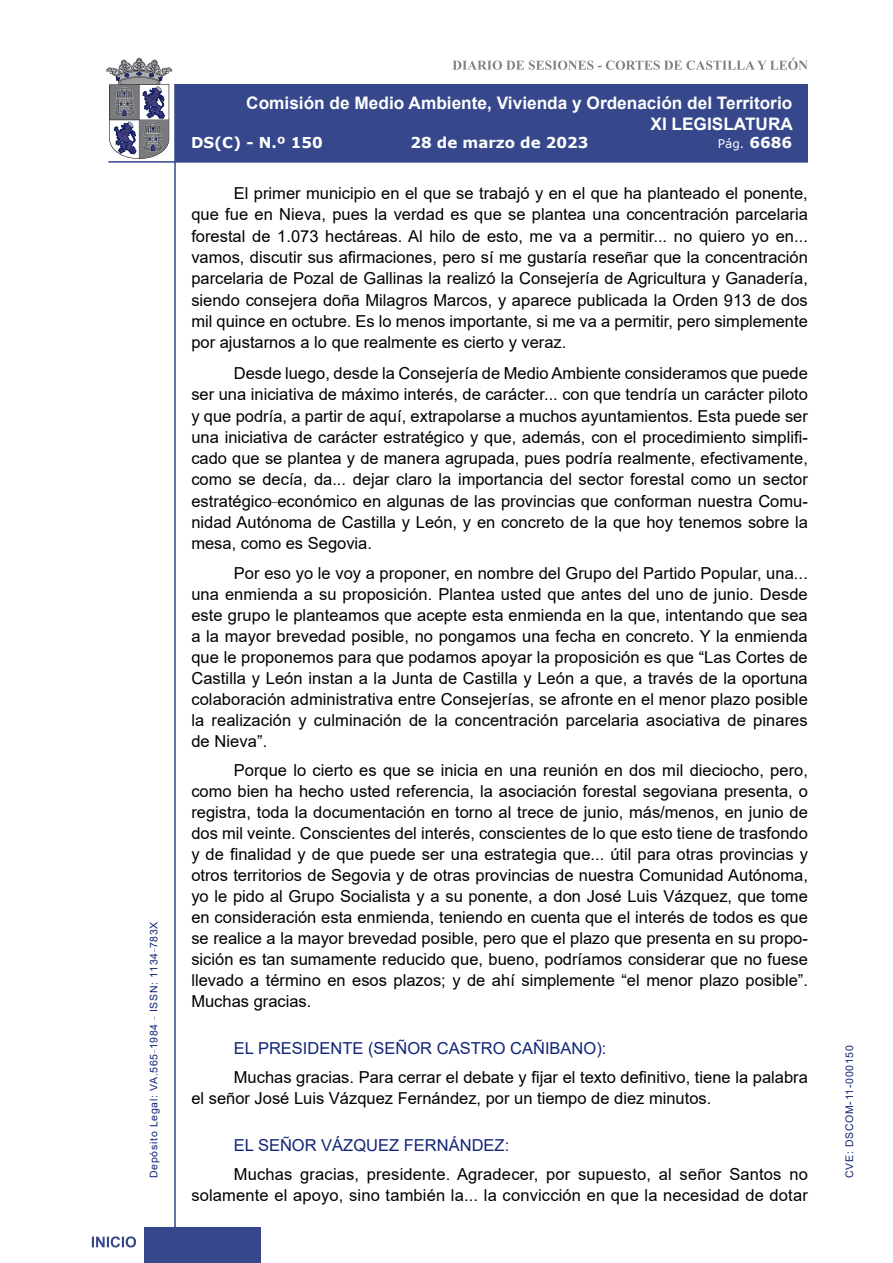
<style>
.page{position:relative;width:893px;height:1263px;background:#fff}
.page>*{position:absolute;margin:0;border:0;box-sizing:border-box;transform-origin:0 0}
.t1{font:700 17.25px/20.7px "Arial";color:#fff;text-align:right}
.t2{font:16.5px/21px "Arial";color:#000;text-align:justify}
.Orador{font:16.5px "Arial";color:#122678}
.t3{font:700 15px "Verdana";color:#fff}
.t4{font:12px "Verdana";color:#fff}
.t5{font:10.5px "Arial";letter-spacing:.065em;color:#122678}
.s1{font-weight:700;font-size:15px}
</style>
<div class="page">
<svg style="left:452px;top:58px;width:356px;height:12px"></svg>
<hr style="left:174px;top:84px;width:2px;height:1179px;background:#36478c">
<div style="left:144px;top:1227px;width:117px;height:36px;background:#36478c"></div>
<div style="left:175px;top:84px;width:633px;height:78px;background:#36478c"></div>
<hr style="left:108px;top:161px;width:700px;height:2px;background:#36478c">
<svg style="left:92px;top:1236px;width:44px;height:11px"></svg>
<svg style="left:106px;top:58px;width:66px;height:101px"></svg>
<p class="t5" style="left:146px;top:1178px;width:258px;rotate:-90deg">Depósito Legal: VA.565<sup>_</sup>1984 <sup>_</sup> ISSN: 1134<sup>_</sup>783X</p>
<p class="t1" style="left:246px;top:93px;width:548px">Comisión de Medio Ambiente, Vivienda y Ordenación del Territorio<br>XI LEGISLATURA</p>
<p class="t3" style="left:191px;top:132px;width:133px">DS(C) - N.º 150</p>
<p class="t3" style="left:410px;top:132px;width:180px">28 de marzo de 2023</p>
<p class="t4" style="left:718px;top:135px;width:76px">Pág. <span class="s1">6686</span></p>
<p class="t2" style="left:191px;top:183px;width:618px;text-indent:43px">El primer municipio en el que se trabajó y en el que ha planteado el ponente, que fue en Nieva, pues la verdad es que se plantea una concentración parcelaria forestal de 1.073 hectáreas. Al hilo de esto, me va a permitir... no quiero yo en... vamos, discutir sus afirmaciones, pero sí me gustaría reseñar que la concentración parcelaria de Pozal de Gallinas la realizó la Consejería de Agricultura y Ganadería, siendo consejera doña Milagros Marcos, y aparece publicada la Orden 913 de dos mil quince en octubre. Es lo menos importante, si me va a permitir, pero simplemente por ajustarnos a lo que realmente es cierto y veraz.</p>
<p class="t2" style="left:191px;top:362px;width:618px;text-indent:43px">Desde luego, desde la Consejería de Medio Ambiente consideramos que puede ser una iniciativa de máximo interés, de carácter... con que tendría un carácter piloto y que podría, a partir de aquí, extrapolarse a muchos ayuntamientos. Esta puede ser una iniciativa de carácter estratégico y que, además, con el procedimiento simplifi&shy;cado que se plantea y de manera agrupada, pues podría realmente, efectivamente, como se decía, da... dejar claro la importancia del sector forestal como un sector estratégico<sup>_</sup>económico en algunas de las provincias que conforman nuestra Comu&shy;nidad Autónoma de Castilla y León, y en concreto de la que hoy tenemos sobre la mesa, como es Segovia.</p>
<p class="t2" style="left:191px;top:562px;width:618px;text-indent:43px">Por eso yo le voy a proponer, en nombre del Grupo del Partido Popular, una... una enmienda a su proposición. Plantea usted que antes del uno de junio. Desde este grupo le planteamos que acepte esta enmienda en la que, intentando que sea a la mayor brevedad posible, no pongamos una fecha en concreto. Y la enmienda que le proponemos para que podamos apoyar la proposición es que “Las Cortes de Castilla y León instan a la Junta de Castilla y León a que, a través de la oportuna colaboración administrativa entre Consejerías, se afronte en el menor plazo posible la realización y culminación de la concentración parcelaria asociativa de pinares de Nieva”.</p>
<p class="t2" style="left:191px;top:760px;width:618px;text-indent:43px">Porque lo cierto es que se inicia en una reunión en dos mil dieciocho, pero, como bien ha hecho usted referencia, la asociación forestal segoviana presenta, o registra, toda la documentación en torno al trece de junio, más/menos, en junio de dos mil veinte. Conscientes del interés, conscientes de lo que esto tiene de trasfondo y de finalidad y de que puede ser una estrategia que... útil para otras provincias y otros territorios de Segovia y de otras provincias de nuestra Comunidad Autónoma, yo le pido al Grupo Socialista y a su ponente, a don José Luis Vázquez, que tome en consideración esta enmienda, teniendo en cuenta que el interés de todos es que se realice a la mayor brevedad posible, pero que el plazo que presenta en su propo&shy;sición es tan sumamente reducido que, bueno, podríamos considerar que no fuese llevado a término en esos plazos; y de ahí simplemente “el menor plazo posible”.<br>Muchas gracias.</p>
<p class="Orador" style="left:234px;top:1037px;width:374px">EL PRESIDENTE (SEÑOR CASTRO CAÑIBANO):</p>
<p class="t2" style="left:191px;top:1067px;width:618px;text-indent:43px">Muchas gracias. Para cerrar el debate y fijar el texto definitivo, tiene la palabra el señor José Luis Vázquez Fernández, por un tiempo de diez minutos.</p>
<p class="Orador" style="left:234px;top:1134px;width:277px">EL SEÑOR VÁZQUEZ FERNÁNDEZ:</p>
<p class="t2" style="left:191px;top:1164px;width:618px;text-align:right">Muchas gracias, presidente. Agradecer, por supuesto, al señor Santos no solamente el apoyo, sino también la... la convicción en que la necesidad de dotar</p>
<p class="t5" style="left:842px;top:1178px;width:134px;rotate:-90deg">CVE: DSCOM-11-000150</p>
</div>
